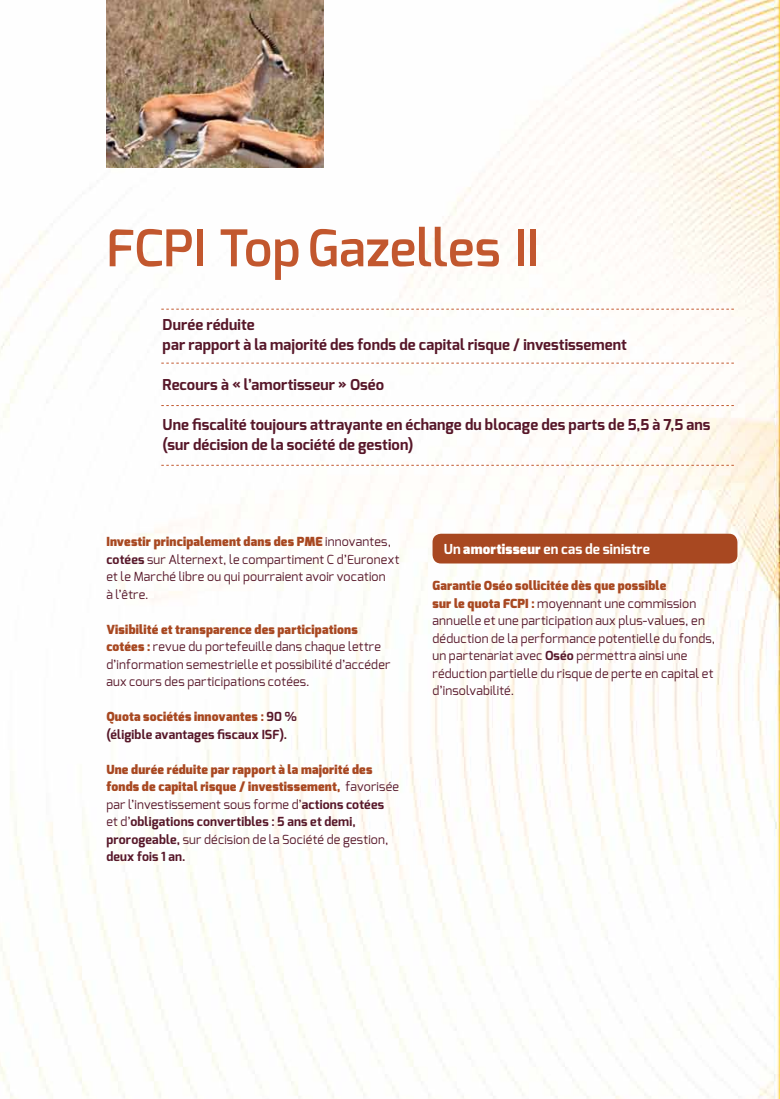
<style>
.page{position:relative;width:780px;height:1099px;background:#fff}
.page>*{position:absolute;margin:0;border:0;box-sizing:border-box;transform-origin:0 0}
.t1{font:600 50.5px "Exo";letter-spacing:.005em;color:#c2572e}
.t2{font:700 15px/20px "Exo";letter-spacing:.005em;color:#571729}
.t3{font:700 13.75px "Exo";letter-spacing:.01em;color:#fff}
.t4{font:12.5px/17.5px "Exo";letter-spacing:.015em;color:#571729}
.t5{font:900 12.5px/17.5px "Exo";letter-spacing:.015em;color:#a84821}
.t6{font:700 12.5px/17.5px "Exo";letter-spacing:.015em;color:#571729}
.s1{font-weight:900;color:#a84821}
.s2{font-weight:700}
.s3{font-weight:400;color:#571729}
.s4{font-weight:700;color:#571729}
.s5{font-weight:900}
</style>
<div class="page">
<img style="left:0;top:0;width:780px;height:1098px">
<img style="left:106px;top:0;width:217px;height:167px">
<div style="left:432px;top:533px;width:305px;height:30px;background:#a84821;border-radius:9px"></div>
<svg style="left:161px;top:465px;width:572px;height:1px"></svg>
<svg style="left:161px;top:405px;width:572px;height:1px"></svg>
<svg style="left:161px;top:363px;width:572px;height:1px"></svg>
<svg style="left:161px;top:309px;width:572px;height:1px"></svg>
<h1 class="t1" style="left:106px;top:216px;width:433px">FCPI TopGazelles II</h1>
<p class="t2" style="left:163px;top:314px;width:465px">Durée réduite<br>par rapport à la majorité des fonds de capital risque / investissement</p>
<p class="t2" style="left:163px;top:374px;width:223px">Recours à « l’amortisseur » Oséo</p>
<p class="t2" style="left:163px;top:414px;width:549px">Une fiscalité toujours attrayante en échange du blocage des parts de 5,5 à 7,5 ans (sur décision de la société de gestion)</p>
<p class="t4" style="left:106px;top:533px;width:294px"><span class="s1">Investir principalement dans des PME</span> innovantes, <span class="s2">cotées</span> sur Alternext, le compartiment C d’Euronext et le Marché libre ou qui pourraient avoir vocation<br>à l’être.</p>
<p class="t4" style="left:106px;top:620px;width:285px"><span class="s1">Visibilité et transparence des participations cotées :</span> revue du portefeuille dans chaque lettre d’information semestrielle et possibilité d’accéder aux cours des participations cotées.</p>
<p class="t6" style="left:106px;top:708px;width:192px"><span class="s1">Quota sociétés innovantes :</span> 90 % (éligible avantages fiscaux ISF).</p>
<p class="t5" style="left:106px;top:760px;width:294px">Une durée réduite par rapport à la majorité des fonds de capital risque / investissement, <span class="s3">favorisée par l’investissement sous forme d’</span><span class="s4">actions cotées<br></span><span class="s3">et d’</span><span class="s4">obligations convertibles : 5 ans et demi, prorogeable,</span> <span class="s3">sur décision de la Société de gestion, </span><span class="s4">deux fois 1 an.</span></p>
<p class="t3" style="left:444px;top:540px;width:208px">Un <span class="s5">amortisseur</span> en cas de sinistre</p>
<p class="t4" style="left:432px;top:577px;width:284px"><span class="s1">Garantie Oséo sollicitée dès que possible<br>sur le quota FCPI :</span> moyennant une commission annuelle et une participation aux plus-values, en déduction de la performance potentielle du fonds, un partenariat avec <span class="s2">Oséo</span> permettra ainsi une réduction partielle du risque de perte en capital et d’insolvabilité.</p>
</div>
